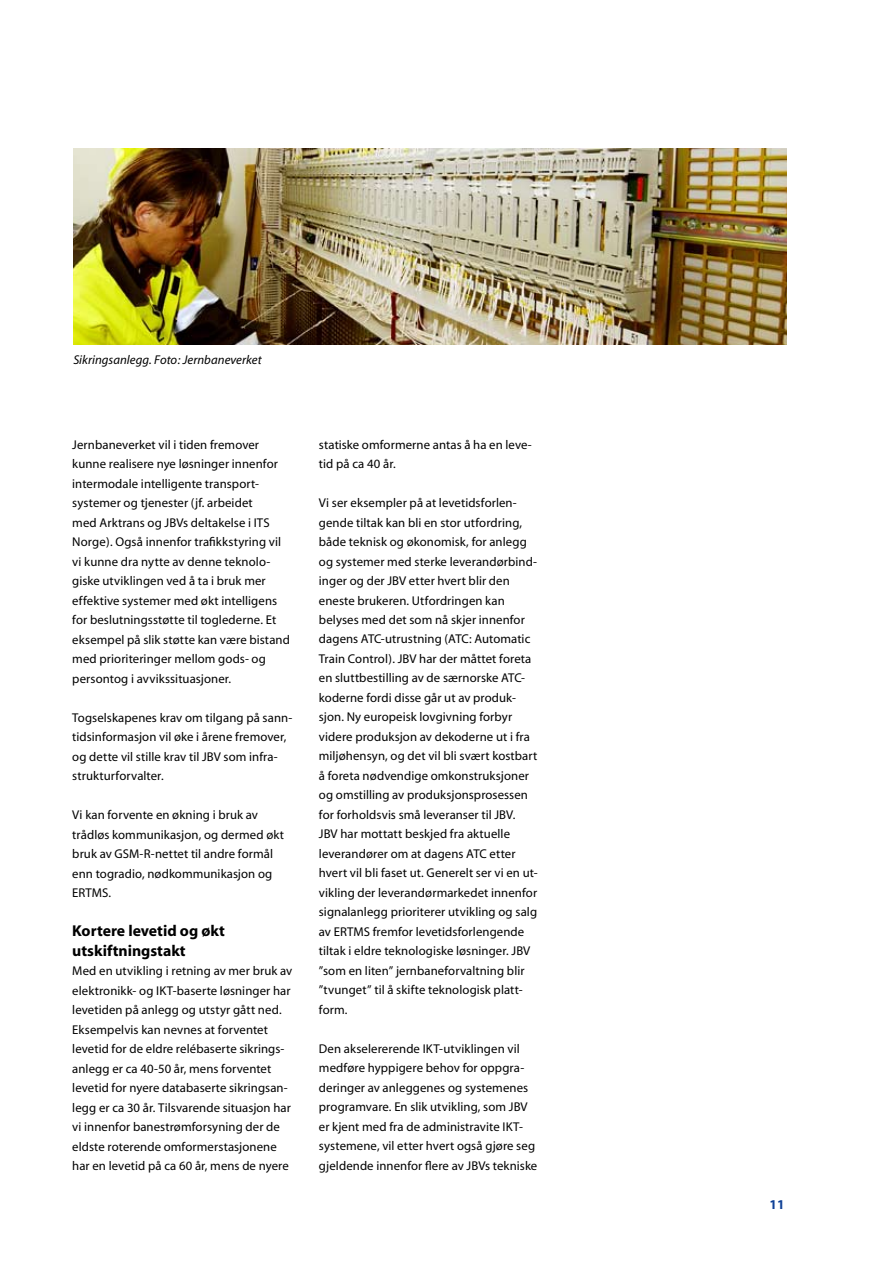
<style>
.page{position:relative;width:893px;height:1263px;background:#fff}
.page>*{position:absolute;margin:0;border:0;box-sizing:border-box;transform-origin:0 0}
.t1{font:700 15.75px/19.5px "Myriad";color:#000}
.t2{font:700 13.5px "Myriad";color:#0e4096}
.t3{font:12.75px/19.5px "Myriad";letter-spacing:.01em;color:#000}
.t4{font:italic 12.75px "Myriad";color:#000}
</style>
<div class="page">
<img style="left:73px;top:149px;width:714px;height:195px">
<p class="t4" style="left:73px;top:353px;width:190px">Sikringsanlegg. Foto: Jernbaneverket</p>
<p class="t3" style="left:72px;top:435px;width:219px">Jernbaneverket vil i tiden fremover kunne realisere nye løsninger innenfor intermodale intelligente transport&shy;systemer og tjenester (jf. arbeidet<br>med Arktrans og JBVs deltakelse i ITS Norge). Også innenfor trafikkstyring vil vi kunne dra nytte av denne teknolo&shy;giske utviklingen ved å ta i bruk mer effektive systemer med økt intelligens for beslutningsstøtte til toglederne. Et eksempel på slik støtte kan være bistand med prioriteringer mellom gods- og persontog i avvikssituasjoner.</p>
<p class="t3" style="left:72px;top:708px;width:221px">Togselskapenes krav om tilgang på sann&shy;tidsinformasjon vil øke i årene fremover, og dette vil stille krav til JBV som infra&shy;strukturforvalter.</p>
<p class="t3" style="left:72px;top:805px;width:213px">Vi kan forvente en økning i bruk av trådløs kommunikasjon, og dermed økt bruk av GSM-R-nettet til andre formål enn togradio, nødkommunikasjon og<br>ERTMS.</p>
<p class="t1" style="left:72px;top:922px;width:154px">Kortere levetid og økt utskiftningstakt</p>
<p class="t3" style="left:72px;top:962px;width:221px">Med en utvikling i retning av mer bruk av elektronikk- og IKT-baserte løsninger har levetiden på anlegg og utstyr gått ned.<br>Eksempelvis kan nevnes at forventet levetid for de eldre relébaserte sikrings&shy;anlegg er ca 40-50 år, mens forventet levetid for nyere databaserte sikringsan&shy;legg er ca 30 år. Tilsvarende situasjon har vi innenfor banestrømforsyning der de eldste roterende omformerstasjonene har en levetid på ca 60 år, mens de nyere</p>
<p class="t3" style="left:319px;top:435px;width:214px">statiske omformerne antas å ha en leve&shy;tid på ca 40 år.</p>
<p class="t3" style="left:319px;top:493px;width:220px">Vi ser eksempler på at levetidsforlen&shy;gende tiltak kan bli en stor utfordring, både teknisk og økonomisk, for anlegg og systemer med sterke leverandørbind&shy;inger og der JBV etter hvert blir den eneste brukeren. Utfordringen kan belyses med det som nå skjer innenfor dagens ATC-utrustning (ATC: Automatic Train Control). JBV har der måttet foreta en sluttbestilling av de særnorske ATC&shy;koderne fordi disse går ut av produk&shy;sjon. Ny europeisk lovgivning forbyr videre produksjon av dekoderne ut i fra miljøhensyn, og det vil bli svært kostbart å foreta nødvendige omkonstruksjoner og omstilling av produksjonsprosessen for forholdsvis små leveranser til JBV.<br>JBV har mottatt beskjed fra aktuelle leverandører om at dagens ATC etter hvert vil bli faset ut. Generelt ser vi en ut&shy;vikling der leverandørmarkedet innenfor signalanlegg prioriterer utvikling og salg av ERTMS fremfor levetidsforlengende tiltak i eldre teknologiske løsninger. JBV ”som en liten” jernbaneforvaltning blir ”tvunget” til å skifte teknologisk platt&shy;form.</p>
<p class="t3" style="left:319px;top:1039px;width:220px">Den akselererende IKT-utviklingen vil medføre hyppigere behov for oppgra&shy;deringer av anleggenes og systemenes programvare. En slik utvikling, som JBV er kjent med fra de administravite IKT&shy;systemene, vil etter hvert også gjøre seg gjeldende innenfor flere av JBVs tekniske</p>
<p class="t2" style="left:770px;top:1198px;width:16px">11</p>
</div>
